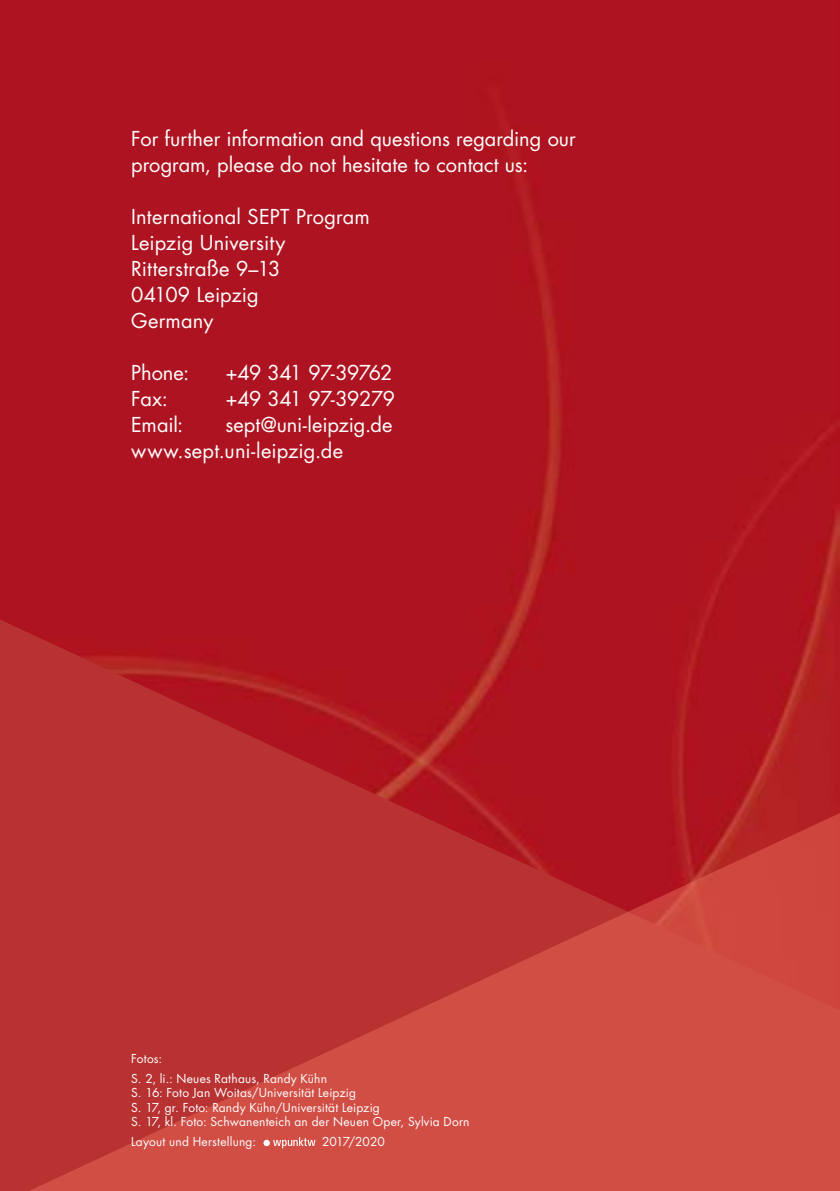
<style>
.page{position:relative;width:840px;height:1191px;background:#fff}
.page>*{position:absolute;margin:0;border:0;box-sizing:border-box;transform-origin:0 0}
.t1{font:20px/26px "Futura LT";color:#fff}
.t2{font:20px "Futura LT";letter-spacing:-.035em;color:#fff}
.t3{font:20px "Futura LT";letter-spacing:-.03em;color:#fff}
.t4{font:12px/14.4px "Futura LT";letter-spacing:.015em;color:#fff}
.t5{font:12px "Futura LT";letter-spacing:-.005em;color:#fff}
</style>
<div class="page">
<div style="left:0;top:0;width:839px;height:619px;background:#ae1321"></div>
<svg style="left:0;top:619px;width:839px;height:194px;background:#b11d25"></svg>
<svg style="left:0;top:813px;width:839px;height:378px;background:#c33d39"></svg>
<div style="left:263px;top:1139px;width:7px;height:7px;background:#fff;border-radius:50%"></div>
<svg style="left:273px;top:1137px;width:42px;height:11px"></svg>
<p class="t1" style="left:131px;top:126px;width:446px">For further information and questions regarding our program, please do not hesitate to contact us:</p>
<p class="t1" style="left:131px;top:204px;width:240px">International SEPT Program<br>Leipzig University<br>Ritterstraße 9–13<br>04109 Leipzig<br>Germany</p>
<p class="t1" style="left:131px;top:360px;width:60px">Phone:</p>
<p class="t2" style="left:225px;top:360px;width:169px">+49 341 97-39762</p>
<p class="t1" style="left:131px;top:386px;width:38px">Fax:</p>
<p class="t3" style="left:225px;top:386px;width:171px">+49 341 97-39279</p>
<p class="t1" style="left:131px;top:412px;width:54px">Email:</p>
<p class="t1" style="left:131px;top:412px;width:263px;text-indent:94px">sept@uni-leipzig.de www.sept.uni-leipzig.de</p>
<p class="t4" style="left:131px;top:1048px;width:197px;line-height:20px">Fotos:<br>S. 2, li.: Neues Rathaus, Randy Kühn</p>
<p class="t4" style="left:131px;top:1085px;width:339px">S. 16: Foto Jan Woitas/Universität Leipzig<br>S. 17, gr. Foto: Randy Kühn/Universität Leipzig<br>S. 17, kl. Foto: Schwanenteich an der Neuen Oper, Sylvia Dorn</p>
<p class="t4" style="left:131px;top:1134px;width:126px">Layout und Herstellung:</p>
<p class="t5" style="left:322px;top:1134px;width:64px">2017/2020</p>
</div>
